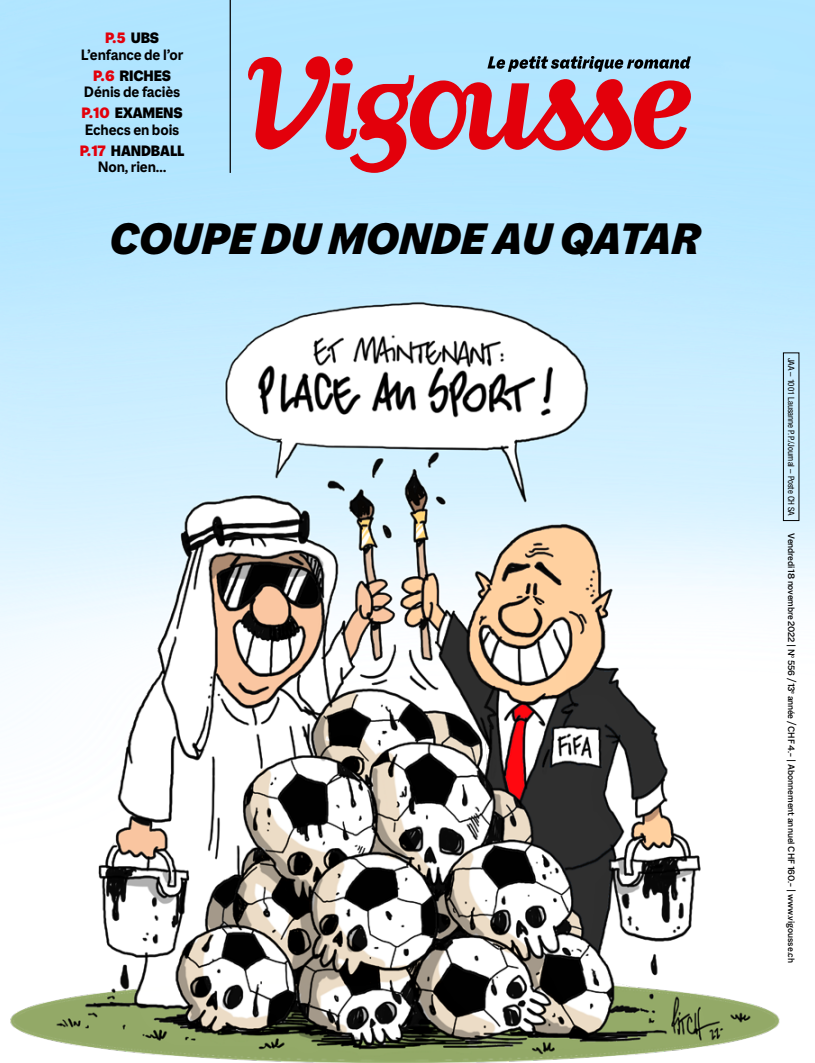
<style>
.page{position:relative;width:815px;height:1063px;background:#fff}
.page>*{position:absolute;margin:0;border:0;box-sizing:border-box;transform-origin:0 0}
.t1{font:italic 900 47.5px "Macklin Sans";letter-spacing:-.005em;color:#000}
.t2{font:700 16.25px/16.2px "Macklin Sans";letter-spacing:-.01em;color:#000;text-align:center}
.t3{font:500 10px "Macklin Sans";letter-spacing:-.005em;color:#000}
.t4{font:condensed 8.75px "Helvetica Neue LT Std";color:#000}
.s1{font-weight:900;color:#e3000b}
.s2{font-weight:900}
</style>
<div class="page">
<img style="left:0;top:0;width:815px;height:1063px">
<hr style="left:230px;top:0;width:1px;height:173px;background:#000">
<svg style="left:246px;top:56px;width:446px;height:117px;background:#c490a4"></svg>
<svg style="left:487px;top:56px;width:204px;height:16px;background:#6f8f9f"></svg>
<div style="left:783px;top:353px;width:16px;height:168px;border:1px solid #000"></div>
<p class="t2" style="left:81px;top:30px;width:104px"><span class="s1">P. 5</span> <span class="s2">UBS<br></span>L’enfance de l’or</p>
<p class="t2" style="left:84px;top:68px;width:98px"><span class="s1">P. 6</span> <span class="s2">RICHES<br></span>Dénis de faciès</p>
<p class="t2" style="left:82px;top:105px;width:103px;text-align:left"><span class="s1">P. 10</span> <span class="s2">EXAMENS<br></span>Echecs en bois</p>
<p class="t2" style="left:80px;top:142px;width:106px"><span class="s1">P. 17</span> <span class="s2">HANDBALL<br></span>Non, rien…</p>
<h1 class="t1" style="left:110px;top:211px;width:593px">COUPE DU MONDE AU QATAR</h1>
<p class="t4" style="left:796px;top:358px;width:160px;rotate:90deg">JAA – 1001 Lausanne P.P./Journal – Poste CH SA</p>
<p class="t3" style="left:797px;top:533px;width:160px;rotate:90deg">Vendredi 18 novembre 2022 | N<sup>o</sup> 556 13</p>
<p class="t3" style="left:797px;top:678px;width:287px;rotate:90deg">/ <sup>e</sup> année CHF 4.– | Abonnement annuel CHF 160.– | www.vigousse.ch</p>
<p class="t3" style="left:798px;top:721px;width:6px;rotate:90deg">/</p>
</div>
